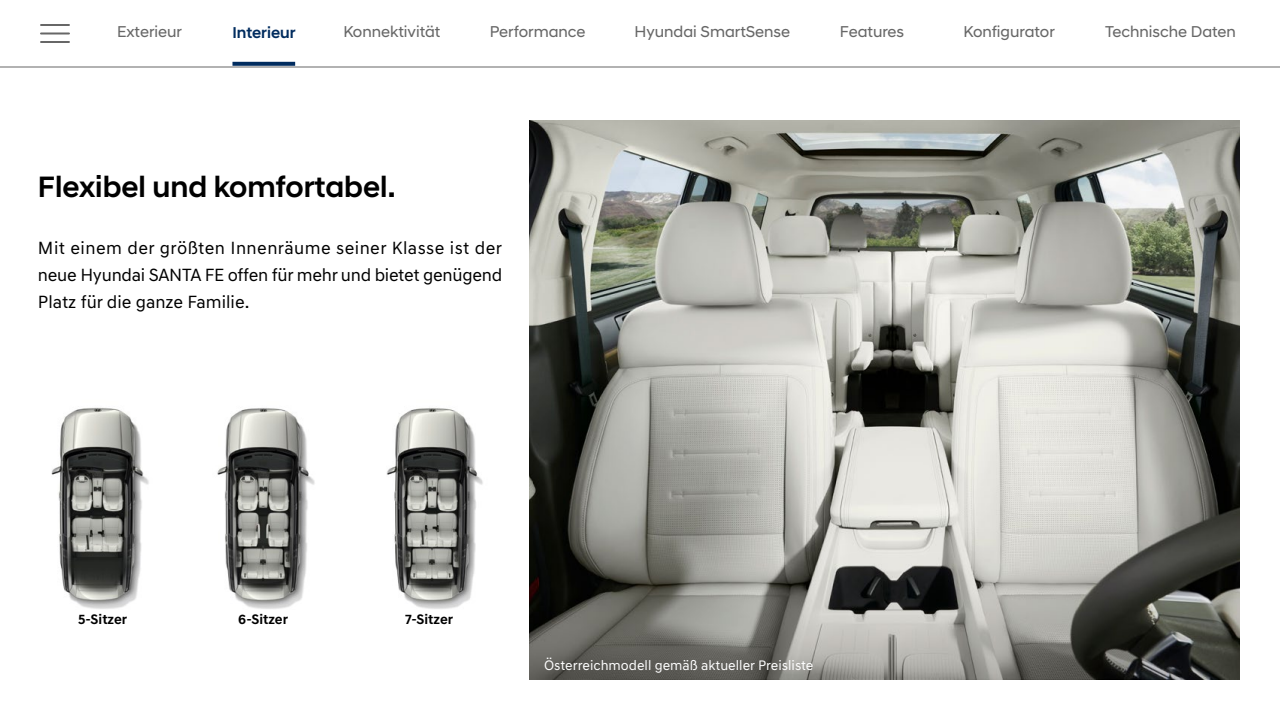
<style>
.page{position:relative;width:1280px;height:720px;background:#fff}
.page>*{position:absolute;margin:0;border:0;box-sizing:border-box;transform-origin:0 0}
.t1{font:500 30px "Hyundai Sans Head";color:#000}
.t2{font:18px/27px "Hyundai Sans Text";letter-spacing:-.015em;color:#000;text-align:justify}
.t3{font:16px "Hyundai Sans Head";color:#676767}
.t4{font:500 16px "Hyundai Sans Head";color:#002c5f}
.t5{font:14px "Hyundai Sans Text";color:#fff}
.t6{font:700 14px "Hyundai Sans Text";color:#000}
</style>
<div class="page">
<img style="left:529px;top:121px;width:711px;height:559px">
<img style="left:386px;top:407px;width:97px;height:202px">
<img style="left:51px;top:407px;width:98px;height:202px">
<img style="left:217px;top:408px;width:98px;height:201px">
<hr style="left:0;top:67px;width:1280px;height:1px;background:#676767">
<hr style="left:41px;top:24px;width:28px;height:2px;background:#676767">
<hr style="left:41px;top:41px;width:28px;height:2px;background:#676767">
<hr style="left:41px;top:32px;width:28px;height:2px;background:#676767">
<svg style="left:232px;top:62px;width:63px;height:4px"></svg>
<p class="t3" style="left:117px;top:22px;width:66px">Exterieur</p>
<p class="t4" style="left:232px;top:23px;width:65px">Interieur</p>
<p class="t3" style="left:343px;top:22px;width:99px">Konnektivität</p>
<p class="t3" style="left:490px;top:22px;width:97px">Performance</p>
<p class="t3" style="left:634px;top:22px;width:157px">Hyundai SmartSense</p>
<p class="t3" style="left:840px;top:22px;width:66px">Features</p>
<p class="t3" style="left:963px;top:22px;width:93px">Konfigurator</p>
<p class="t3" style="left:1105px;top:22px;width:132px">Technische Daten</p>
<h1 class="t1" style="left:38px;top:168px;width:359px">Flexibel und komfortabel.</h1>
<p class="t2" style="left:38px;top:234px;width:466px">Mit einem der größten Innenräume seiner Klasse ist der neue Hyundai SANTA FE offen für mehr und bietet genügend Platz für die ganze Familie.</p>
<p class="t6" style="left:78px;top:611px;width:51px">5-Sitzer</p>
<p class="t6" style="left:238px;top:611px;width:51px">6-Sitzer</p>
<p class="t6" style="left:405px;top:611px;width:49px">7-Sitzer</p>
<p class="t5" style="left:544px;top:657px;width:271px">Österreichmodell gemäß aktueller Preisliste</p>
</div>
